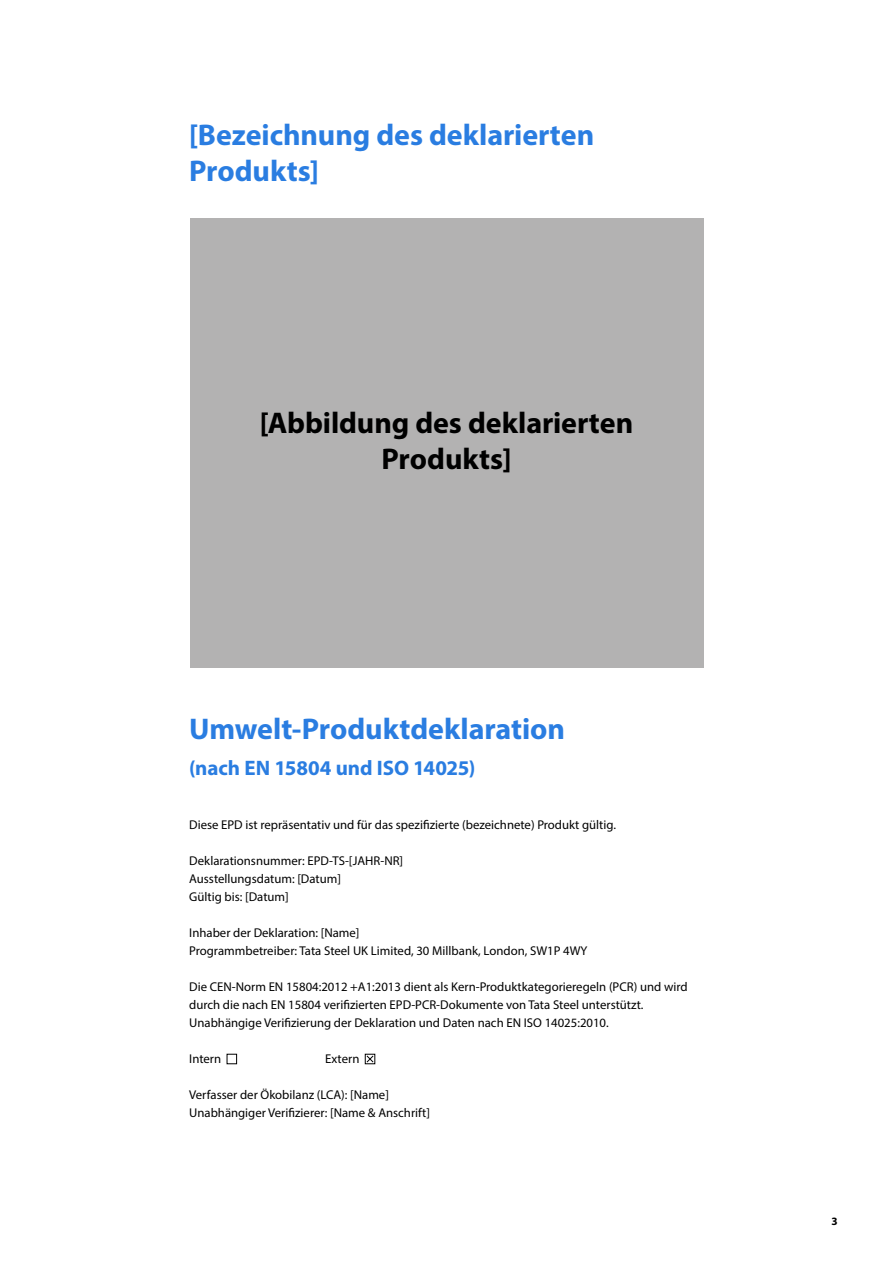
<style>
.page{position:relative;width:893px;height:1263px;background:#fff}
.page>*{position:absolute;margin:0;border:0;box-sizing:border-box;transform-origin:0 0}
.t1{font:700 30px/36px "Myriad Pro";letter-spacing:-.005em;color:#2a7de1}
.t2{font:700 30px/36px "Myriad Pro";letter-spacing:-.005em;color:#000;text-align:center}
.t3{font:700 21px "Myriad Pro";letter-spacing:-.005em;color:#2a7de1}
.t4{font:12.75px/18px "Myriad Pro";color:#000}
.t5{font:700 11.25px "Myriad Pro";color:#000}
</style>
<div class="page">
<div style="left:227px;top:1054px;width:10px;height:10px;border:1px solid #000"></div>
<svg style="left:366px;top:1055px;width:8px;height:8px"></svg>
<div style="left:190px;top:218px;width:513px;height:449px;background:#b3b2b2"></div>
<h1 class="t1" style="left:189px;top:116px;width:407px">[Bezeichnung des deklarierten<br>Produkts]</h1>
<h1 class="t2" style="left:260px;top:404px;width:375px">[Abbildung des deklarierten<br>Produkts]</h1>
<h1 class="t1" style="left:189px;top:710px;width:377px">Umwelt-Produktdeklaration</h1>
<h2 class="t3" style="left:189px;top:755px;width:288px">(nach EN 15804 und ISO 14025)</h2>
<p class="t4" style="left:189px;top:816px;width:428px">Diese EPD ist repräsentativ und für das spezifizierte (bezeichnete) Produkt gültig.</p>
<p class="t4" style="left:189px;top:852px;width:216px">Deklarationsnummer: EPD-TS-[JAHR-NR]<br>Ausstellungsdatum: [Datum]<br>Gültig bis: [Datum]</p>
<p class="t4" style="left:189px;top:924px;width:400px">Inhaber der Deklaration: [Name]<br>Programmbetreiber: Tata Steel UK Limited, 30 Millbank, London, SW1P 4WY</p>
<p class="t4" style="left:189px;top:978px;width:500px">Die CEN-Norm EN 15804:2012 +A1:2013 dient als Kern-Produktkategorieregeln (PCR) und wird durch die nach EN 15804 verifizierten EPD-PCR-Dokumente von Tata Steel unterstützt.<br>Unabhängige Verifizierung der Deklaration und Daten nach EN ISO 14025:2010.</p>
<p class="t4" style="left:189px;top:1050px;width:34px">Intern</p>
<p class="t4" style="left:325px;top:1050px;width:36px">Extern</p>
<p class="t4" style="left:189px;top:1086px;width:242px">Verfasser der Ökobilanz (LCA): [Name]<br>Unabhängiger Verifizierer: [Name &amp; Anschrift]</p>
<p class="t5" style="left:831px;top:1214px;width:8px">3</p>
</div>
